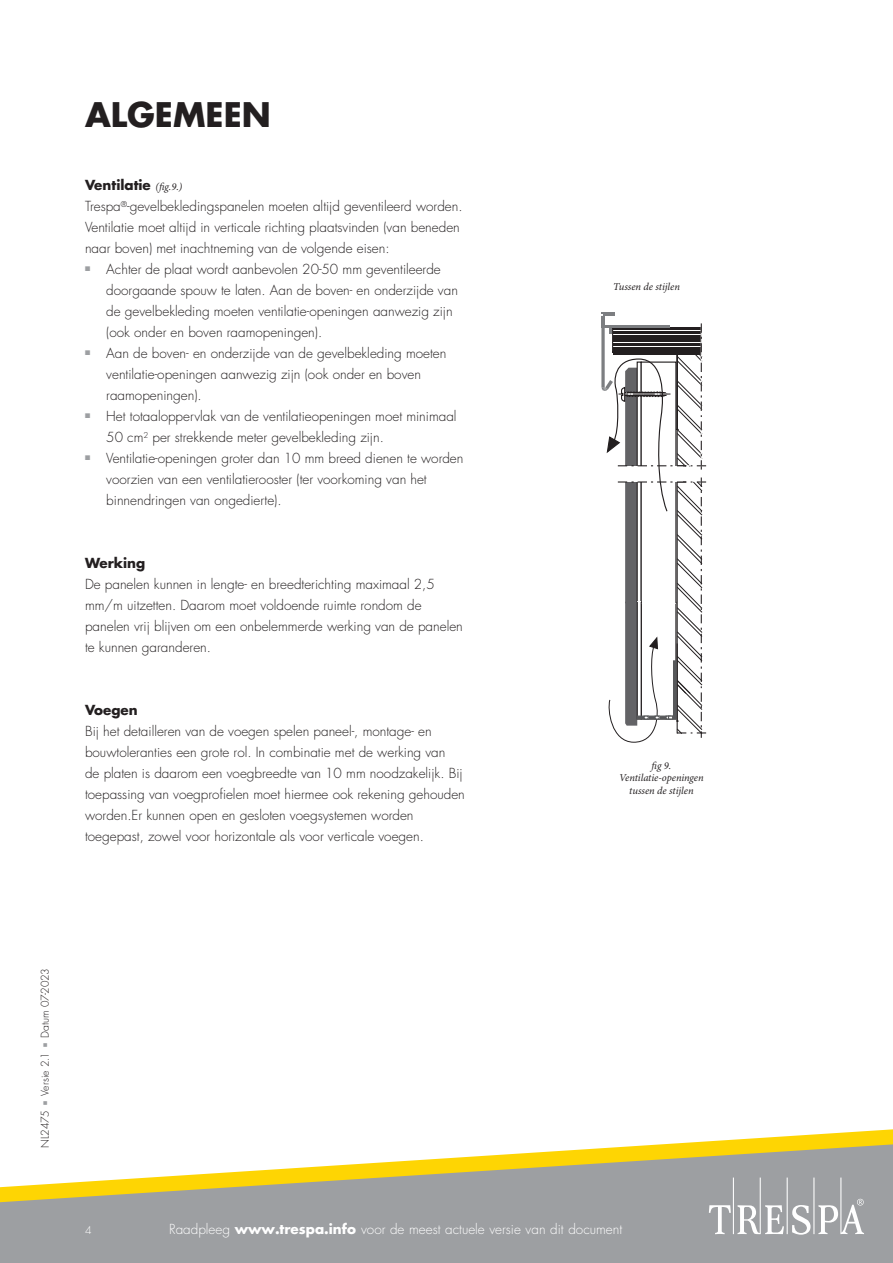
<style>
.page{position:relative;width:893px;height:1263px;background:#fff}
.page>*{position:absolute;margin:0;border:0;box-sizing:border-box;transform-origin:0 0}
.intro___tussenkop{font:700 33px "Futura Std";color:#231f20}
.platte_tekst{font:300 13.5px/21px "Futura Std";color:#231f20}
.t1{font:300 13.5px "Futura Std";color:#fff}
.intro___tussenkop-2{font:700 13.5px "Futura Std";color:#231f20}
.bijschrift_centreer{font:italic 10.5px "Minion Pro";letter-spacing:-.005em;color:#231f20}
.t2{font:300 10.5px "Futura Std";color:#231f20}
.t3{font:300 10.5px "Futura Std";color:#fff}
.s1{font-family:"Minion Pro";font-weight:400;font-style:italic;font-size:10.5px}
.s2{color:#9d9fa2}
.s3{font-weight:700}
</style>
<div class="page">
<div style="left:0;top:1212px;width:893px;height:51px;background:#9d9fa2"></div>
<svg style="left:709px;top:1212px;width:155px;height:23px"></svg>
<svg style="left:0;top:1129px;width:893px;height:83px"></svg>
<svg style="left:601px;top:312px;width:105px;height:431px"></svg>
<p class="intro___tussenkop" style="left:85px;top:93px;width:187px">ALGEMEEN</p>
<p class="intro___tussenkop-2" style="left:85px;top:176px;width:99px">Ventilatie <span class="s1">(fig.9.)</span></p>
<p class="platte_tekst" style="left:85px;top:196px;width:379px">Trespa<sup>®</sup>-gevelbekledingspanelen moeten altijd geventileerd worden.<br>Ventilatie moet altijd in verticale richting plaatsvinden (van beneden naar boven) met inachtneming van de volgende eisen:</p>
<p class="platte_tekst" style="left:106px;top:259px;width:353px;text-indent:-21px"><sup>■</sup> Achter de plaat wordt aanbevolen 20-50 mm geventileerde doorgaande spouw te laten. Aan de boven- en onderzijde van de gevelbekleding moeten ventilatie-openingen aanwezig zijn (ook onder en boven raamopeningen).</p>
<p class="platte_tekst" style="left:106px;top:343px;width:342px;text-indent:-21px"><sup>■</sup> Aan de boven- en onderzijde van de gevelbekleding moeten ventilatie-openingen aanwezig zijn (ook onder en boven raamopeningen).</p>
<p class="platte_tekst" style="left:106px;top:406px;width:352px;text-indent:-21px"><sup>■</sup> Het totaaloppervlak van de ventilatieopeningen moet minimaal<br>50 cm<sup>2</sup> per strekkende meter gevelbekleding zijn.</p>
<p class="platte_tekst" style="left:106px;top:448px;width:359px;text-indent:-21px"><sup>■</sup> Ventilatie-openingen groter dan 10 mm breed dienen te worden voorzien van een ventilatierooster (ter voorkoming van het binnendringen van ongedierte).</p>
<p class="intro___tussenkop-2" style="left:85px;top:554px;width:62px">Werking</p>
<p class="platte_tekst" style="left:85px;top:574px;width:379px">De panelen kunnen in lengte- en breedterichting maximaal 2,5 mm/m uitzetten. Daarom moet voldoende ruimte rondom de panelen vrij blijven om een onbelemmerde werking van de panelen te kunnen garanderen.</p>
<p class="intro___tussenkop-2" style="left:85px;top:701px;width:54px">Voegen</p>
<p class="platte_tekst" style="left:85px;top:721px;width:348px">Bij het detailleren van de voegen spelen paneel-, montage- en</p>
<p class="platte_tekst" style="left:85px;top:742px;width:362px">bouwtoleranties een grote rol. In combinatie met de werking van</p>
<p class="platte_tekst" style="left:85px;top:763px;width:379px">de platen is daarom een voegbreedte van 10 mm noodzakelijk. Bij</p>
<p class="platte_tekst" style="left:85px;top:784px;width:381px">toepassing van voegprofielen moet hiermee ook rekening gehouden</p>
<p class="platte_tekst" style="left:85px;top:805px;width:340px">worden.Er kunnen open en gesloten voegsystemen worden toegepast, zowel voor horizontale als voor verticale voegen.</p>
<p class="bijschrift_centreer" style="left:613px;top:281px;width:68px">Tussen de stijlen</p>
<p class="bijschrift_centreer" style="left:652px;top:759px;width:21px">fig 9.</p>
<p class="bijschrift_centreer" style="left:619px;top:772px;width:86px">Ventilatie-openingen</p>
<p class="bijschrift_centreer" style="left:629px;top:784px;width:66px">tussen de stijlen</p>
<p class="t2" style="left:38px;top:1148px;width:181px;rotate:-90deg">NL2475 <span class="s2">■</span> Versie 2.1 <span class="s2">■</span> Datum 07-2023</p>
<p class="t3" style="left:85px;top:1223px;width:8px">4</p>
<p class="t1" style="left:169px;top:1220px;width:455px">Raadpleeg <span class="s3">www.trespa.info</span> voor de meest actuele versie van dit document</p>
</div>
